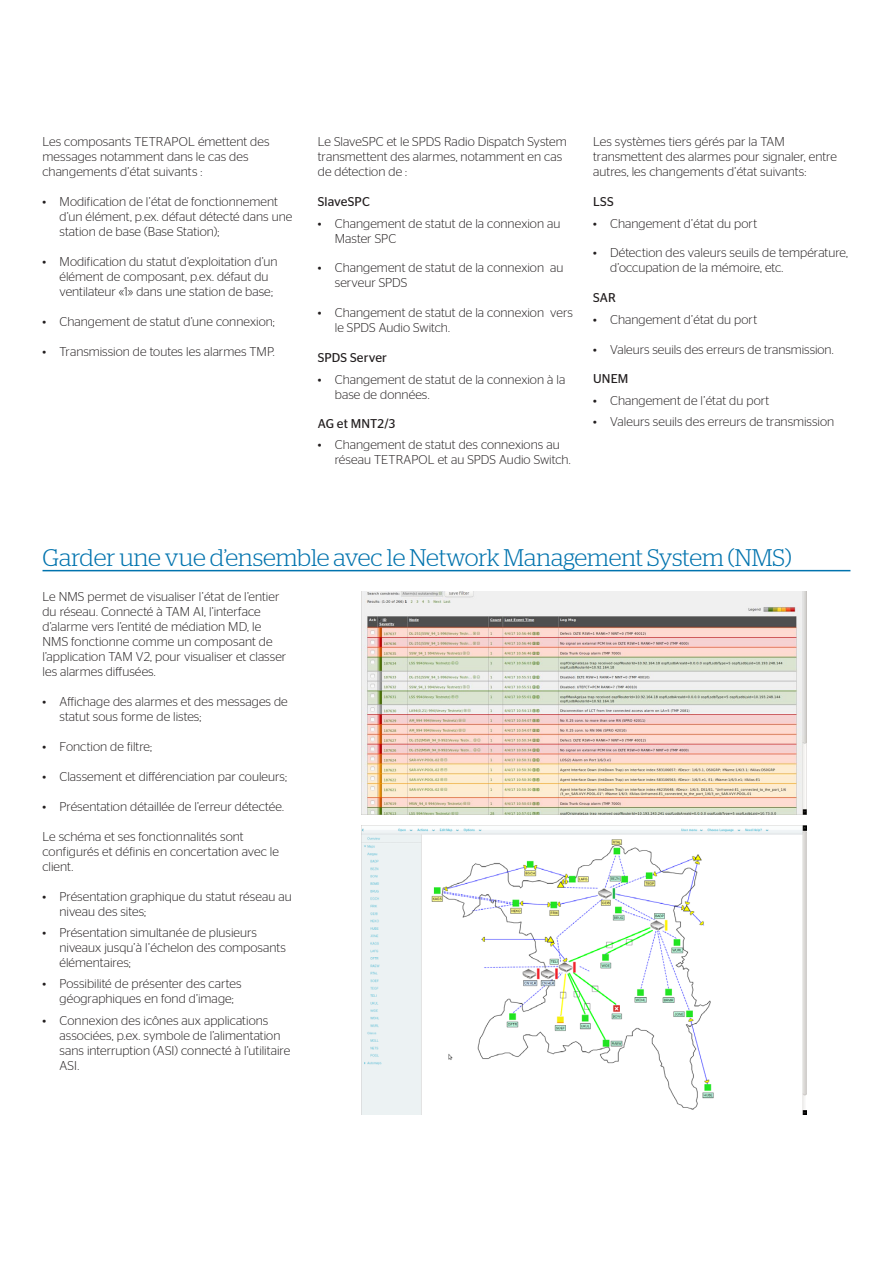
<style>
.page{position:relative;width:893px;height:1263px;background:#fff}
.page>*{position:absolute;margin:0;border:0;box-sizing:border-box;transform-origin:0 0}
.Intro_with_line_16pt{font:300 24px "Stag";letter-spacing:-.005em;color:#0073ae}
.Body_copy{font:300 12.75px/15px "Stag Sans";letter-spacing:.005em;color:#231f20}
.Body_copy-2{font:12.75px "Stag Sans";letter-spacing:.01em;color:#231f20}
</style>
<div class="page">
<img style="left:362px;top:591px;width:445px;height:224px">
<img style="left:362px;top:825px;width:445px;height:289px">
<hr style="left:43px;top:570px;width:807px;height:1px;background:#0073ae">
<p class="Body_copy" style="left:43px;top:134px;width:228px">Les composants TETRAPOL émettent des messages notamment dans le cas des changements d’état suivants :</p>
<p class="Body_copy" style="left:60px;top:194px;width:234px;text-indent:-17px">• Modification de l’état de fonctionnement d’un élément, p.ex. défaut détecté dans une station de base (Base Station);</p>
<p class="Body_copy" style="left:60px;top:254px;width:219px;text-indent:-17px">• Modification du statut d’exploitation d’un élément de composant, p.ex. défaut du ventilateur «1» dans une station de base;</p>
<p class="Body_copy" style="left:43px;top:314px;width:234px">• Changement de statut d’une connexion;</p>
<p class="Body_copy" style="left:43px;top:344px;width:234px">• Transmission de toutes les alarmes TMP.</p>
<p class="Body_copy" style="left:318px;top:134px;width:250px">Le SlaveSPC et le SPDS Radio Dispatch System transmettent des alarmes, notamment en cas de détection de :</p>
<p class="Body_copy-2" style="left:318px;top:195px;width:54px">SlaveSPC</p>
<p class="Body_copy" style="left:335px;top:215px;width:227px;text-indent:-17px">• Changement de statut de la connexion au<br>Master SPC</p>
<p class="Body_copy" style="left:335px;top:260px;width:230px;text-indent:-17px">• Changement de statut de la connexion au serveur SPDS</p>
<p class="Body_copy" style="left:335px;top:305px;width:239px;text-indent:-17px">• Changement de statut de la connexion vers le SPDS Audio Switch.</p>
<p class="Body_copy-2" style="left:318px;top:351px;width:71px">SPDS Server</p>
<p class="Body_copy" style="left:335px;top:371px;width:232px;text-indent:-17px">• Changement de statut de la connexion à la base de données.</p>
<p class="Body_copy-2" style="left:318px;top:416px;width:79px">AG et MNT2/3</p>
<p class="Body_copy" style="left:335px;top:437px;width:237px;text-indent:-17px">• Changement de statut des connexions au réseau TETRAPOL et au SPDS Audio Switch.</p>
<p class="Body_copy" style="left:593px;top:134px;width:245px">Les systèmes tiers gérés par la TAM transmettent des alarmes pour signaler, entre autres, les changements d’état suivants:</p>
<p class="Body_copy-2" style="left:593px;top:195px;width:22px">LSS</p>
<p class="Body_copy" style="left:593px;top:215px;width:165px">• Changement d’état du port</p>
<p class="Body_copy" style="left:610px;top:245px;width:239px;text-indent:-17px">• Détection des valeurs seuils de température, d’occupation de la mémoire, etc.</p>
<p class="Body_copy-2" style="left:593px;top:291px;width:24px">SAR</p>
<p class="Body_copy" style="left:593px;top:312px;width:165px">• Changement d’état du port</p>
<p class="Body_copy" style="left:593px;top:341px;width:242px">• Valeurs seuils des erreurs de transmission.</p>
<p class="Body_copy-2" style="left:593px;top:372px;width:37px">UNEM</p>
<p class="Body_copy" style="left:593px;top:393px;width:178px">• Changement de l’état du port</p>
<p class="Body_copy" style="left:593px;top:414px;width:243px">• Valeurs seuils des erreurs de transmission</p>
<p class="Intro_with_line_16pt" style="left:43px;top:544px;width:751px">Garder une vue d’ensemble avec le Network Management System (NMS)</p>
<p class="Body_copy" style="left:43px;top:589px;width:245px">Le NMS permet de visualiser l’état de l’entier du réseau. Connecté à TAM AI, l’interface d’alarme vers l’entité de médiation MD, le NMS fonctionne comme un composant de l’application TAM V2, pour visualiser et classer les alarmes diffusées.</p>
<p class="Body_copy" style="left:60px;top:694px;width:230px;text-indent:-17px">• Affichage des alarmes et des messages de statut sous forme de listes;</p>
<p class="Body_copy" style="left:43px;top:739px;width:111px">• Fonction de filtre;</p>
<p class="Body_copy" style="left:43px;top:769px;width:246px">• Classement et différenciation par couleurs;</p>
<p class="Body_copy" style="left:43px;top:799px;width:243px">• Présentation détaillée de l’erreur détectée.</p>
<p class="Body_copy" style="left:43px;top:829px;width:238px">Le schéma et ses fonctionnalités sont configurés et définis en concertation avec le client.</p>
<p class="Body_copy" style="left:60px;top:888px;width:234px;text-indent:-17px">• Présentation graphique du statut réseau au niveau des sites;</p>
<p class="Body_copy" style="left:60px;top:925px;width:228px;text-indent:-17px">• Présentation simultanée de plusieurs niveaux jusqu’à l’échelon des composants élémentaires;</p>
<p class="Body_copy" style="left:60px;top:976px;width:184px;text-indent:-17px">• Possibilité de présenter des cartes géographiques en fond d’image;</p>
<p class="Body_copy" style="left:60px;top:1013px;width:232px;text-indent:-17px">• Connexion des icônes aux applications associées, p.ex. symbole de l’alimentation sans interruption (ASI) connecté à l’utilitaire ASI.</p>
</div>
